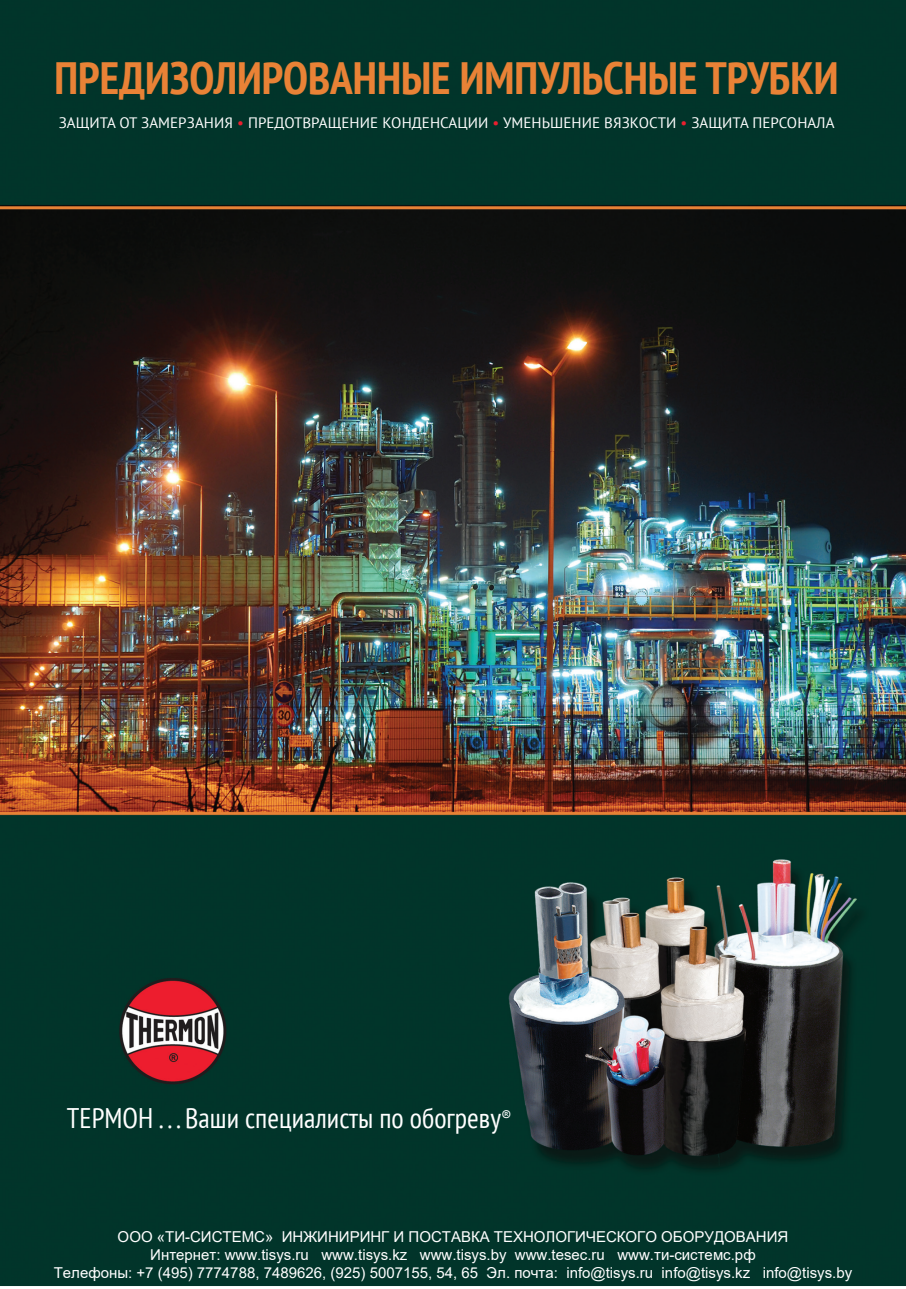
<style>
.page{position:relative;width:906px;height:1289px;background:#fff}
.page>*{position:absolute;margin:0;border:0;box-sizing:border-box;transform-origin:0 0}
.t1{font:700 condensed 45.15px "PT Sans";color:#e98236}
.t2{font:condensed 28.35px "PT Sans";color:#fff}
.t3{font:15px/18px "Arial";color:#fff;text-align:center}
.t4{font:15px "PT Sans";letter-spacing:.005em;color:#fff}
.s1{color:#eb1f2f}
</style>
<div class="page">
<img style="left:0;top:0;width:906px;height:1286px">
<p class="t1" style="left:55px;top:48px;width:785px">ПРЕДИЗОЛИРОВАННЫЕ ИМПУЛЬСНЫЕ ТРУБКИ</p>
<p class="t4" style="left:59px;top:113px;width:777px">ЗАЩИТА ОТ ЗАМЕРЗАНИЯ <span class="s1">•</span> ПРЕДОТВРАЩЕНИЕ КОНДЕНСАЦИИ <span class="s1">•</span> УМЕНЬШЕНИЕ ВЯЗКОСТИ <span class="s1">•</span> ЗАЩИТА ПЕРСОНАЛА</p>
<p class="t2" style="left:67px;top:1100px;width:446px">TЕРМОН . . . Ваши специалисты по обогреву<sup>®</sup></p>
<p class="t3" style="left:54px;top:1227px;width:800px">ООО «ТИ-СИСТЕМС» ИНЖИНИРИНГ И ПОСТАВКА ТЕХНОЛОГИЧЕСКОГО ОБОРУДОВАНИЯ<br>Интернет: www.tisys.ru www.tisys.kz www.tisys.by www.tesec.ru www.ти-системс.рф<br>Телефоны: +7 (495) 7774788, 7489626, (925) 5007155, 54, 65 Эл. почта: info@tisys.ru info@tisys.kz info@tisys.by</p>
</div>
